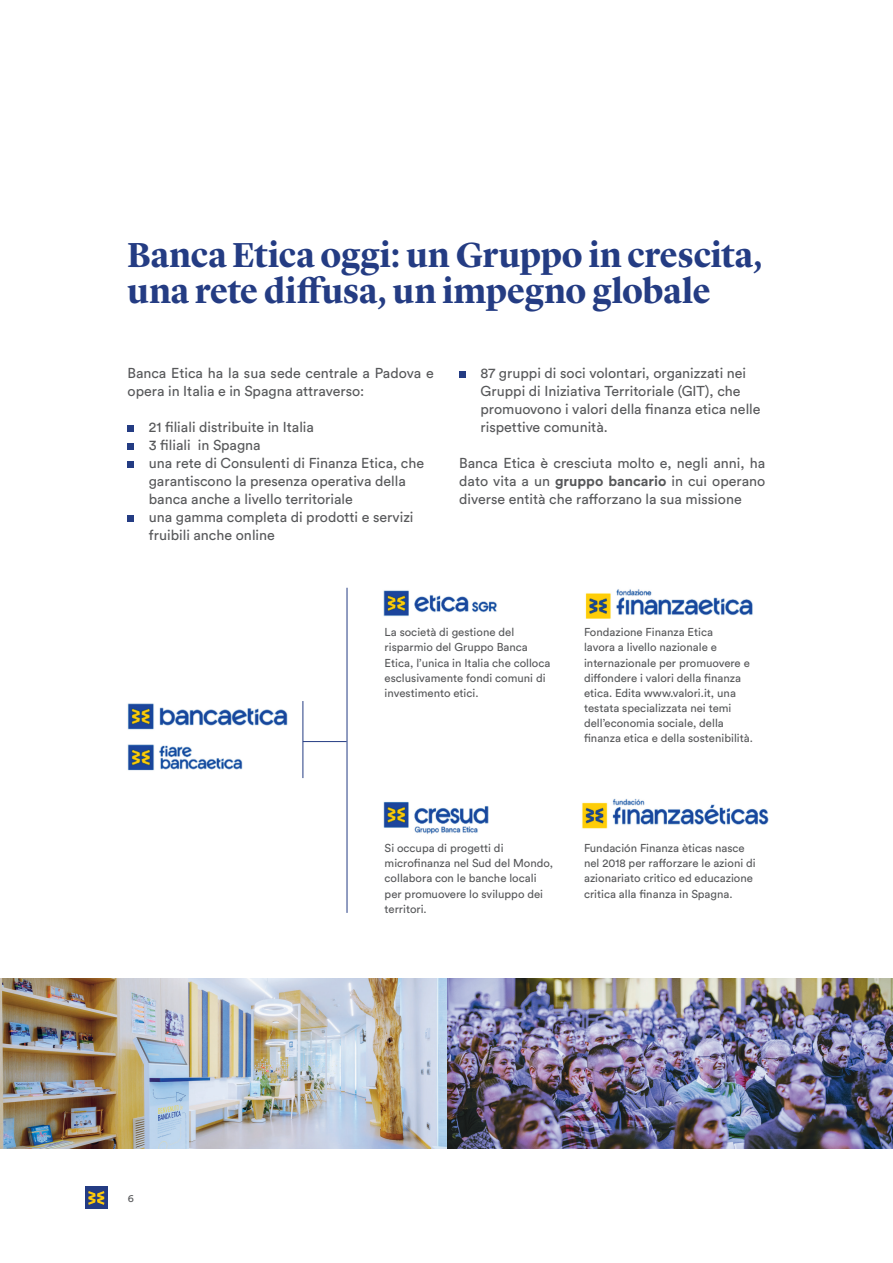
<style>
.page{position:relative;width:893px;height:1263px;background:#fff}
.page>*{position:absolute;margin:0;border:0;box-sizing:border-box;transform-origin:0 0}
.t1{font:700 36px/36px "Lyon Display";color:#243c83;scale:.96 1}
.t2{font:14.25px/18px "Circular Std";color:#57585a}
.t3{font:11.4px/15.1px "Circular Std";color:#57585a}
.t4{font:10.5px "Circular Std";color:#57585a}
.s1{font-weight:700}
</style>
<div class="page">
<div style="left:85px;top:1187px;width:23px;height:22px;background:#243c83"></div>
<svg style="left:88px;top:1191px;width:16px;height:14px"></svg>
<img style="left:446px;top:978px;width:447px;height:170px">
<svg style="left:128px;top:426px;width:6px;height:6px"></svg>
<svg style="left:128px;top:444px;width:6px;height:6px"></svg>
<svg style="left:128px;top:462px;width:6px;height:6px"></svg>
<svg style="left:128px;top:516px;width:6px;height:6px"></svg>
<div style="left:459px;top:372px;width:7px;height:6px;background:#243c83"></div>
<img style="left:0;top:978px;width:446px;height:170px">
<img style="left:127px;top:703px;width:161px;height:68px">
<img style="left:383px;top:590px;width:114px;height:27px">
<img style="left:383px;top:802px;width:106px;height:32px">
<img style="left:585px;top:589px;width:168px;height:30px">
<img style="left:582px;top:798px;width:187px;height:31px">
<hr style="left:302px;top:701px;width:1px;height:77px;background:#243c83">
<hr style="left:347px;top:588px;width:1px;height:325px;background:#243c83">
<hr style="left:303px;top:741px;width:44px;height:1px;background:#243c83">
<h1 class="t1" style="left:128px;top:233px;width:663px">Banca Etica oggi: un Gruppo in crescita, una rete diffusa, un impegno globale</h1>
<p class="t2" style="left:128px;top:364px;width:308px">Banca Etica ha la sua sede centrale a Padova e opera in Italia e in Spagna attraverso:</p>
<p class="t2" style="left:149px;top:418px;width:277px">21 filiali distribuite in Italia<br>3 filiali in Spagna<br>una rete di Consulenti di Finanza Etica, che garantiscono la presenza operativa della banca anche a livello territoriale<br>una gamma completa di prodotti e servizi fruibili anche online</p>
<p class="t2" style="left:480px;top:364px;width:282px">87 gruppi di soci volontari, organizzati nei Gruppi di Iniziativa Territoriale (GIT), che promuovono i valori della finanza etica nelle rispettive comunità.</p>
<p class="t2" style="left:459px;top:454px;width:308px;text-align:justify">Banca Etica è cresciuta molto e, negli anni, ha dato vita a un <span class="s1">gruppo bancario</span> in cui operano diverse entità che rafforzano la sua missione</p>
<p class="t4" style="left:128px;top:1192px;width:8px">6</p>
<p class="t3" style="left:385px;top:624px;width:167px">La società di gestione del risparmio del Gruppo Banca<br>Etica, l’unica in Italia che colloca esclusivamente fondi comuni di investimento etici.</p>
<p class="t3" style="left:584px;top:624px;width:170px">Fondazione Finanza Etica<br>lavora a livello nazionale e internazionale per promuovere e diffondere i valori della finanza etica. Edita www.valori.it, una testata specializzata nei temi dell’economia sociale, della finanza etica e della sostenibilità.</p>
<p class="t3" style="left:385px;top:840px;width:170px">Si occupa di progetti di microfinanza nel Sud del Mondo, collabora con le banche locali per promuovere lo sviluppo dei territori.</p>
<p class="t3" style="left:584px;top:840px;width:173px">Fundación Finanza èticas nasce nel 2018 per rafforzare le azioni di azionariato critico ed educazione critica alla finanza in Spagna.</p>
</div>
